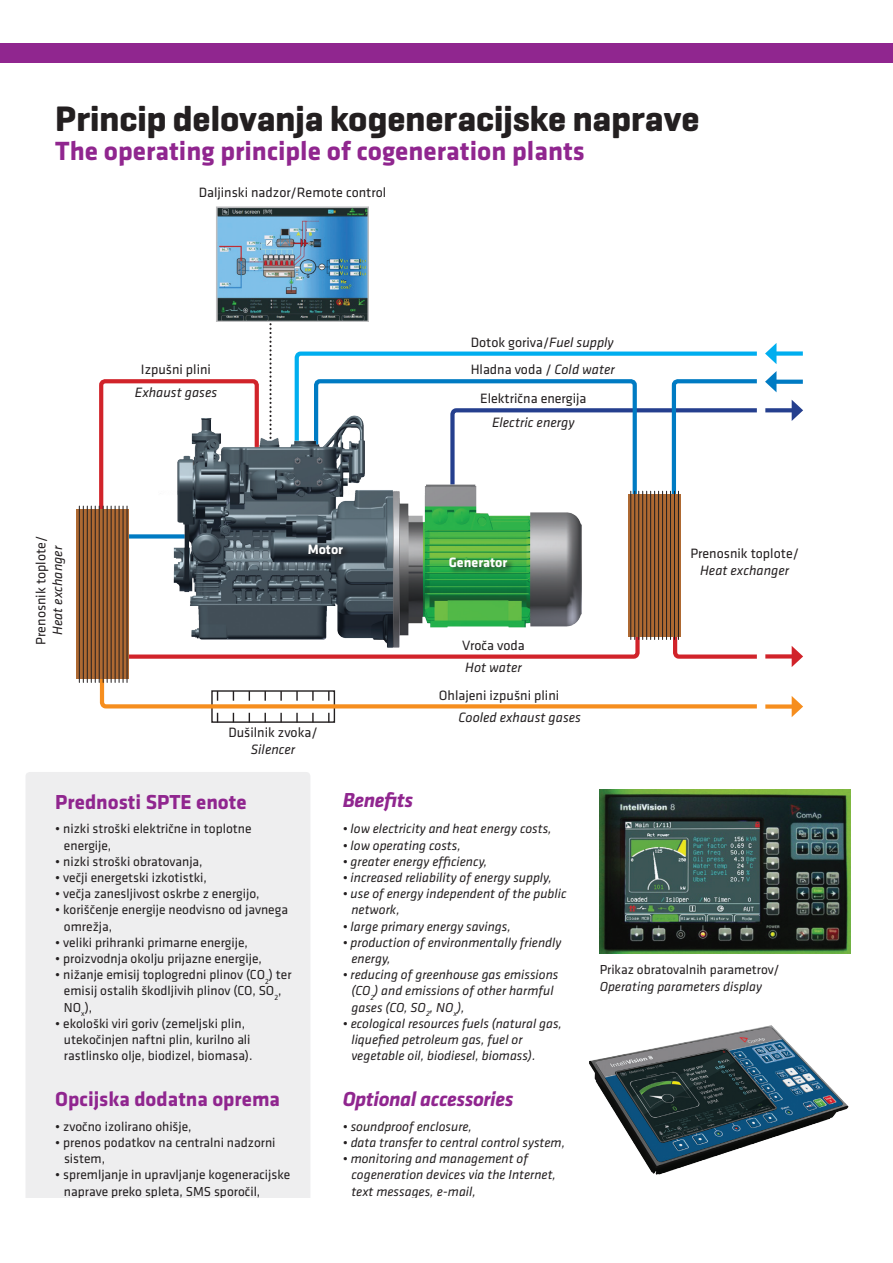
<style>
.page{position:relative;width:893px;height:1263px;background:#fff}
.page>*{position:absolute;margin:0;border:0;box-sizing:border-box;transform-origin:0 0}
.t1{font:700 36px "Geogrotesque";color:#231f20}
.t2{font:700 27.3px "Klavika Basic";color:#90268f}
.t3{font:700 21px "Klavika Basic";color:#90268f}
.t4{font:italic 700 21px "Klavika Basic";letter-spacing:-.02em;color:#90268f}
.t5{font:14.1px/16.8px "Klavika Basic";color:#231f20;text-align:center}
.t6{font:700 14.1px "Klavika Basic";color:#fff}
.t7{font:13.5px/16.2px "Klavika Basic";color:#231f20}
.t8{font:italic 13.5px/16.2px "Klavika Basic";color:#231f20}
.s1{font-style:italic}
</style>
<div class="page">
<div style="left:26px;top:772px;width:284px;height:426px;background:#eeeeef"></div>
<img style="left:589px;top:1025px;width:260px;height:150px">
<img style="left:600px;top:789px;width:250px;height:164px">
<div style="left:0;top:44px;width:893px;height:19px;background:#90268f"></div>
<div style="left:211px;top:690px;width:124px;height:33px;border:1px solid #231f20"></div>
<svg style="left:280px;top:713px;width:2px;height:9px"></svg>
<svg style="left:296px;top:713px;width:2px;height:9px"></svg>
<svg style="left:312px;top:713px;width:2px;height:9px"></svg>
<svg style="left:328px;top:713px;width:2px;height:9px"></svg>
<svg style="left:294px;top:351px;width:463px;height:47px"></svg>
<svg style="left:269px;top:321px;width:3px;height:77px"></svg>
<div style="left:773px;top:351px;width:30px;height:5px;background:#00aeef"></div>
<svg style="left:765px;top:343px;width:11px;height:21px"></svg>
<svg style="left:776px;top:380px;width:27px;height:4px"></svg>
<svg style="left:776px;top:408px;width:16px;height:4px"></svg>
<svg style="left:792px;top:400px;width:11px;height:21px"></svg>
<svg style="left:765px;top:654px;width:27px;height:4px"></svg>
<svg style="left:792px;top:646px;width:11px;height:21px"></svg>
<div style="left:765px;top:704px;width:30px;height:5px;background:#f68e1e"></div>
<svg style="left:792px;top:696px;width:11px;height:21px"></svg>
<svg style="left:98px;top:636px;width:659px;height:75px"></svg>
<svg style="left:129px;top:534px;width:30px;height:4px"></svg>
<svg style="left:97px;top:379px;width:162px;height:131px"></svg>
<svg style="left:312px;top:371px;width:464px;height:123px"></svg>
<img style="left:216px;top:206px;width:152px;height:115px">
<img style="left:159px;top:398px;width:445px;height:276px">
<div style="left:628px;top:494px;width:53px;height:142px;background:linear-gradient(to bottom,#ae6932,#ae6932)"></div>
<hr style="left:630px;top:491px;width:1px;height:148px;background:#231f20">
<hr style="left:634px;top:491px;width:1px;height:148px;background:#231f20">
<hr style="left:638px;top:491px;width:1px;height:148px;background:#231f20">
<hr style="left:642px;top:491px;width:1px;height:148px;background:#231f20">
<hr style="left:646px;top:491px;width:1px;height:148px;background:#231f20">
<hr style="left:650px;top:491px;width:1px;height:148px;background:#231f20">
<hr style="left:654px;top:491px;width:1px;height:148px;background:#231f20">
<hr style="left:658px;top:491px;width:1px;height:148px;background:#231f20">
<hr style="left:662px;top:491px;width:1px;height:148px;background:#231f20">
<hr style="left:666px;top:491px;width:1px;height:148px;background:#231f20">
<hr style="left:670px;top:491px;width:1px;height:148px;background:#231f20">
<hr style="left:674px;top:491px;width:1px;height:148px;background:#231f20">
<hr style="left:678px;top:491px;width:1px;height:148px;background:#231f20">
<svg style="left:76px;top:510px;width:53px;height:169px;background:#9f6130"></svg>
<hr style="left:79px;top:506px;width:1px;height:176px;background:#231f20">
<hr style="left:83px;top:506px;width:1px;height:176px;background:#231f20">
<hr style="left:87px;top:506px;width:1px;height:176px;background:#231f20">
<hr style="left:91px;top:506px;width:1px;height:176px;background:#231f20">
<hr style="left:95px;top:506px;width:1px;height:176px;background:#231f20">
<hr style="left:99px;top:506px;width:1px;height:176px;background:#231f20">
<hr style="left:103px;top:506px;width:1px;height:176px;background:#231f20">
<hr style="left:107px;top:506px;width:1px;height:176px;background:#231f20">
<hr style="left:111px;top:506px;width:1px;height:176px;background:#231f20">
<hr style="left:115px;top:506px;width:1px;height:176px;background:#231f20">
<hr style="left:119px;top:506px;width:1px;height:176px;background:#231f20">
<hr style="left:123px;top:506px;width:1px;height:176px;background:#231f20">
<hr style="left:127px;top:506px;width:1px;height:176px;background:#231f20">
<div style="left:448px;top:556px;width:67px;height:18px;background:#231f20;opacity:.75"></div>
<div style="left:307px;top:542px;width:43px;height:19px;background:#231f20;opacity:.75"></div>
<p class="t1" style="left:55px;top:97px;width:646px">Princip delovanja kogeneracijske naprave</p>
<p class="t2" style="left:55px;top:131px;width:531px">The operating principle of cogeneration plants</p>
<p class="t5" style="left:199px;top:184px;width:189px">Daljinski nadzor/Remote control</p>
<p class="t5" style="left:135px;top:357px;width:84px;line-height:23px">Izpušni plini<br><span class="s1">Exhaust gases</span></p>
<p class="t5" style="left:471px;top:333px;width:144px">Dotok goriva/<span class="s1">Fuel supply</span></p>
<p class="t5" style="left:471px;top:360px;width:146px">Hladna voda / <span class="s1">Cold water</span></p>
<p class="t5" style="left:480px;top:386px;width:108px;line-height:23.4px">Električna energija<br><span class="s1">Electric energy</span></p>
<p class="t5" style="left:32px;top:645px;width:110px;rotate:-90deg">Prenosnik toplote/<br><span class="s1">Heat exchanger</span></p>
<p class="t6" style="left:308px;top:539px;width:37px">Motor</p>
<p class="t5" style="left:228px;top:724px;width:91px">Dušilnik zvoka/<br><span class="s1">Silencer</span></p>
<p class="t3" style="left:55px;top:787px;width:193px">Prednosti SPTE enote</p>
<p class="t4" style="left:343px;top:785px;width:72px">Benefits</p>
<p class="t6" style="left:449px;top:552px;width:60px">Generator</p>
<p class="t5" style="left:462px;top:634px;width:64px;line-height:22px;text-align:left">Vroča voda<br><span class="s1">Hot water</span></p>
<p class="t5" style="left:459px;top:684px;width:124px;line-height:22.4px;text-align:left;text-indent:-20px">Ohlajeni izpušni plini<br><span class="s1">Cooled exhaust gases</span></p>
<p class="t5" style="left:690px;top:544px;width:110px">Prenosnik toplote/<br><span class="s1">Heat exchanger</span></p>
<p class="t7" style="left:64px;top:820px;width:189px;text-indent:-9px">• nizki stroški električne in toplotne energije,</p>
<p class="t7" style="left:55px;top:853px;width:149px">• nizki stroški obratovanja,</p>
<p class="t7" style="left:55px;top:869px;width:153px">• večji energetski izkotistki,</p>
<p class="t7" style="left:55px;top:885px;width:206px">• večja zanesljivost oskrbe z energijo,</p>
<p class="t7" style="left:64px;top:901px;width:226px;text-indent:-9px">• koriščenje energije neodvisno od javnega omrežja,</p>
<p class="t7" style="left:55px;top:934px;width:194px">• veliki prihranki primarne energije,</p>
<p class="t7" style="left:55px;top:950px;width:208px">• proizvodnja okolju prijazne energije,</p>
<p class="t7" style="left:64px;top:966px;width:229px;text-indent:-9px">• nižanje emisij toplogredni plinov (CO<sub>2</sub>) ter emisij ostalih škodljivih plinov (CO, SO<sub>2</sub>,<br>NO<sub>x</sub>),</p>
<p class="t7" style="left:64px;top:1015px;width:190px;text-indent:-9px">• ekološki viri goriv (zemeljski plin, utekočinjen naftni plin, kurilno ali rastlinsko olje, biodizel, biomasa).</p>
<p class="t8" style="left:343px;top:820px;width:210px">• low electricity and heat energy costs,</p>
<p class="t8" style="left:343px;top:837px;width:120px">• low operating costs,</p>
<p class="t8" style="left:343px;top:853px;width:146px">• greater energy efficiency,</p>
<p class="t8" style="left:343px;top:869px;width:211px">• increased reliability of energy supply,</p>
<p class="t8" style="left:351px;top:885px;width:217px;text-indent:-9px">• use of energy independent of the public network,</p>
<p class="t8" style="left:343px;top:918px;width:170px">• large primary energy savings,</p>
<p class="t8" style="left:351px;top:934px;width:211px;text-indent:-9px">• production of environmentally friendly energy,</p>
<p class="t8" style="left:351px;top:966px;width:208px;text-indent:-9px">• reducing of greenhouse gas emissions (CO<sub>2</sub>) and emissions of other harmful gases (CO, SO<sub>2</sub>, NO<sub>x</sub>),</p>
<p class="t8" style="left:351px;top:1015px;width:212px;text-indent:-9px">• ecological resources fuels (natural gas, liquefied petroleum gas, fuel or vegetable oil, biodiesel, biomass).</p>
<p class="t3" style="left:55px;top:1084px;width:226px">Opcijska dodatna oprema</p>
<p class="t4" style="left:343px;top:1084px;width:172px">Optional accessories</p>
<p class="t7" style="left:55px;top:1118px;width:138px">• zvočno izolirano ohišje,</p>
<p class="t7" style="left:64px;top:1134px;width:213px;text-indent:-9px">• prenos podatkov na centralni nadzorni sistem,</p>
<p class="t7" style="left:64px;top:1166px;width:228px;text-indent:-9px">• spremljanje in upravljanje kogeneracijske naprave preko spleta, SMS sporočil,</p>
<p class="t8" style="left:343px;top:1118px;width:131px">• soundproof enclosure,</p>
<p class="t8" style="left:343px;top:1134px;width:224px">• data transfer to central control system,</p>
<p class="t8" style="left:351px;top:1150px;width:206px;text-indent:-9px">• monitoring and management of cogeneration devices via the Internet, text messages, e-mail,</p>
<p class="t7" style="left:600px;top:961px;width:181px">Prikaz obratovalnih parametrov/<br><span class="s1">Operating parameters display</span></p>
</div>
